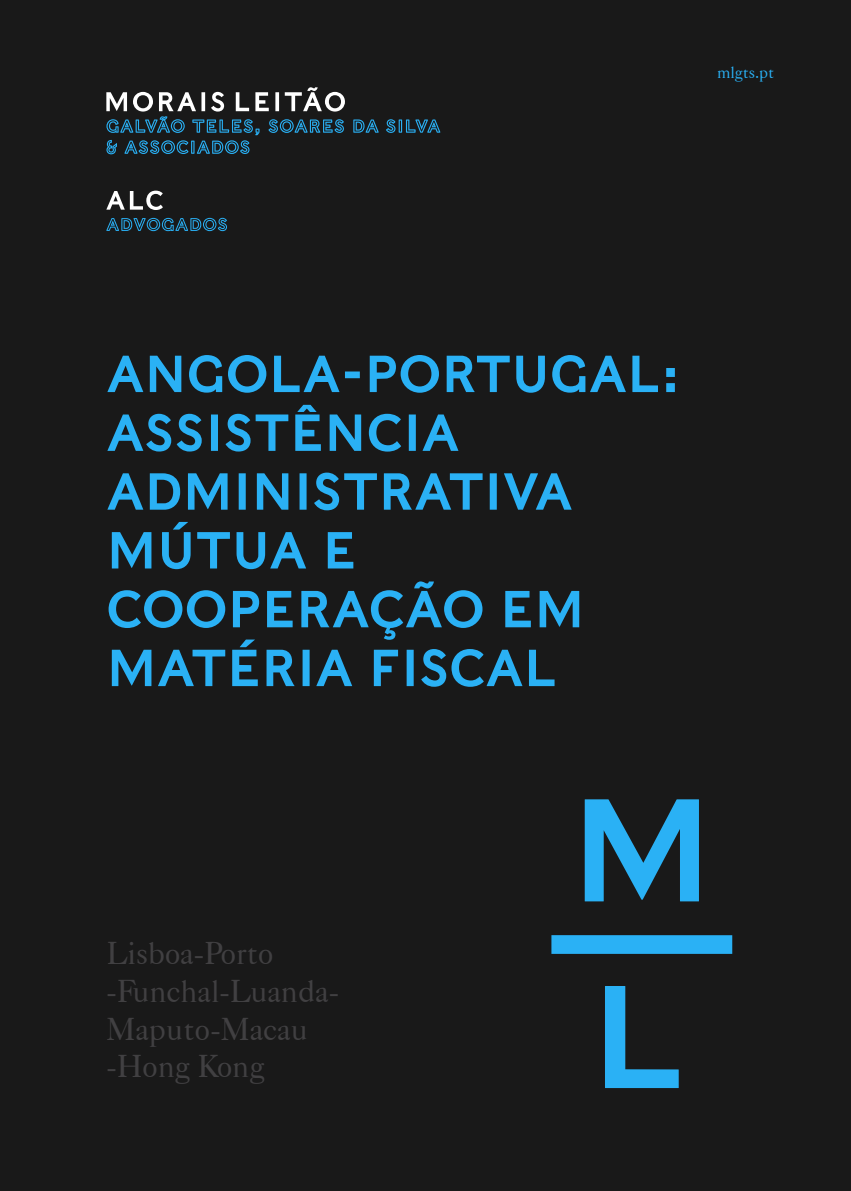
<style>
.page{position:relative;width:851px;height:1191px;background:#fff}
.page>*{position:absolute;margin:0;border:0;box-sizing:border-box;transform-origin:0 0}
.t1{font:51.45px/58.8px "Caslons Egyptian";color:#2ab1f5}
.t2{font:31.5px/37.8px "Caslon 540 BT";color:#414042}
.t3{font:16.5px "Caslon 540 BT";color:#2ab1f5}
</style>
<div class="page">
<div style="left:0;top:0;width:850px;height:1191px;background:#191919"></div>
<svg style="left:353px;top:119px;width:25px;height:14px"></svg>
<svg style="left:386px;top:119px;width:54px;height:14px"></svg>
<svg style="left:106px;top:87px;width:239px;height:67px"></svg>
<svg style="left:106px;top:218px;width:121px;height:13px"></svg>
<svg style="left:106px;top:191px;width:57px;height:19px"></svg>
<svg style="left:584px;top:799px;width:114px;height:102px"></svg>
<svg style="left:605px;top:986px;width:73px;height:102px"></svg>
<div style="left:551px;top:935px;width:181px;height:19px;background:#2ab1f5"></div>
<p class="t3" style="left:717px;top:63px;width:59px">mlgts.pt</p>
<p class="t1" style="left:106px;top:343px;width:575px">ANGOLA-PORTUGAL:<br>ASSISTÊNCIA<br>ADMINISTRATIVA<br>MÚTUA E<br>COOPERAÇÃO EM<br>MATÉRIA FISCAL</p>
<p class="t2" style="left:106px;top:933px;width:234px">Lisboa-Porto -Funchal-Luanda-<br>Maputo-Macau -Hong Kong</p>
</div>
